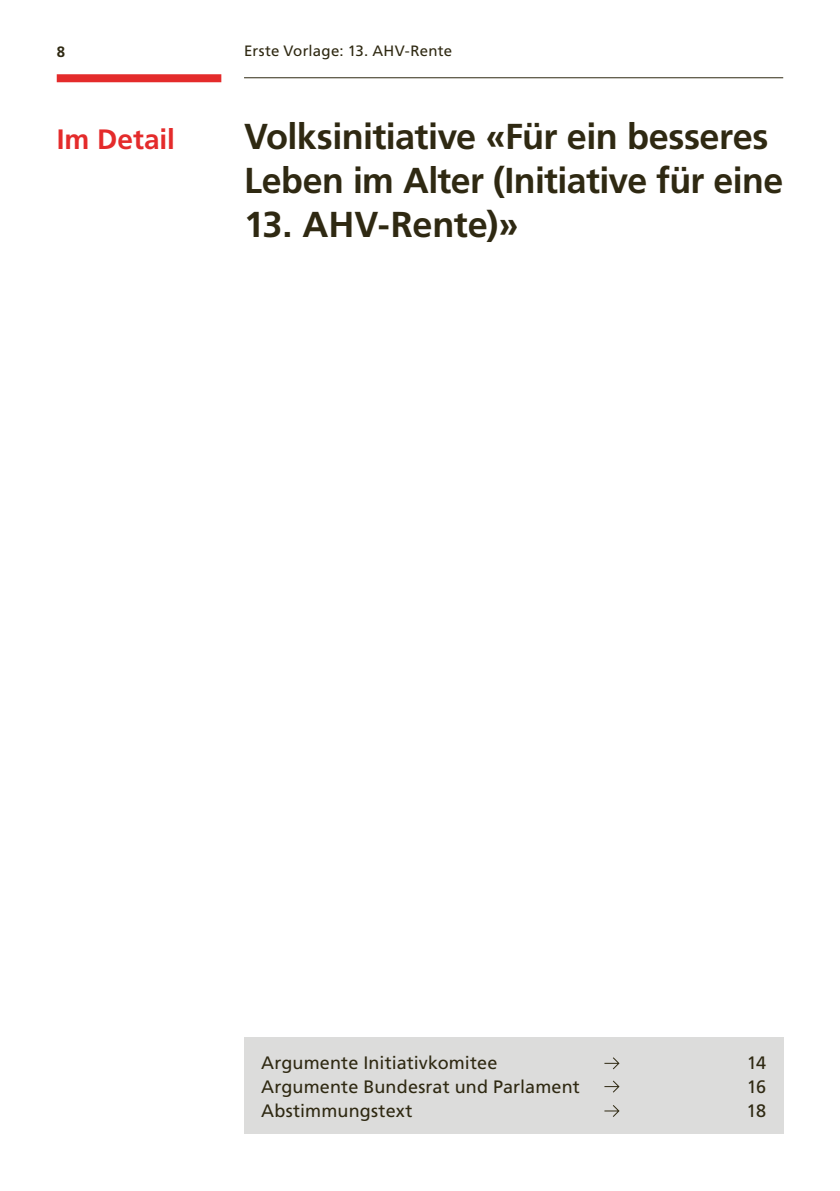
<style>
.page{position:relative;width:840px;height:1191px;background:#fff}
.page>*{position:absolute;margin:0;border:0;box-sizing:border-box;transform-origin:0 0}
.H1_Titel_h2{font:700 36px/44px "Frutiger LT Pro";letter-spacing:-.015em;color:#2f2912}
.H3_Im_Detail_Kuerze_rot{font:700 28px "Frutiger LT Pro";color:#e42b2b}
.t1{font:18px "Frutiger LT Pro";letter-spacing:.005em;color:#2f2912}
.t2{font:15px "Frutiger LT Pro";letter-spacing:.015em;color:#2f2912}
.t3{font:700 15px "Frutiger LT Pro";color:#2f2912}
</style>
<div class="page">
<hr style="left:244px;top:77px;width:538px;height:1px;background:#2f2912">
<div style="left:57px;top:74px;width:164px;height:8px;background:#e42b2b"></div>
<div style="left:244px;top:1037px;width:538px;height:96px;background:#dcdcdb"></div>
<svg style="left:604px;top:1057px;width:15px;height:12px"></svg>
<svg style="left:604px;top:1080px;width:15px;height:12px"></svg>
<svg style="left:604px;top:1105px;width:15px;height:12px"></svg>
<p class="t3" style="left:57px;top:43px;width:10px">8</p>
<p class="t2" style="left:244px;top:42px;width:209px">Erste Vorlage: 13. AHV-Rente</p>
<h3 class="H3_Im_Detail_Kuerze_rot" style="left:57px;top:123px;width:120px">Im Detail</h3>
<h2 class="H1_Titel_h2" style="left:244px;top:114px;width:540px">Volksinitiative «Für ein besseres<br>Leben im Alter (Initiative für eine</h2>
<h2 class="H1_Titel_h2" style="left:244px;top:202px;width:276px">13. AHV-Rente)»</h2>
<p class="t1" style="left:261px;top:1052px;width:238px">Argumente Initiativkomitee</p>
<p class="t1" style="left:746px;top:1052px;width:21px">14</p>
<p class="t1" style="left:261px;top:1076px;width:320px">Argumente Bundesrat und Parlament</p>
<p class="t1" style="left:746px;top:1076px;width:21px">16</p>
<p class="t1" style="left:261px;top:1100px;width:153px">Abstimmungstext</p>
<p class="t1" style="left:746px;top:1100px;width:21px">18</p>
</div>
